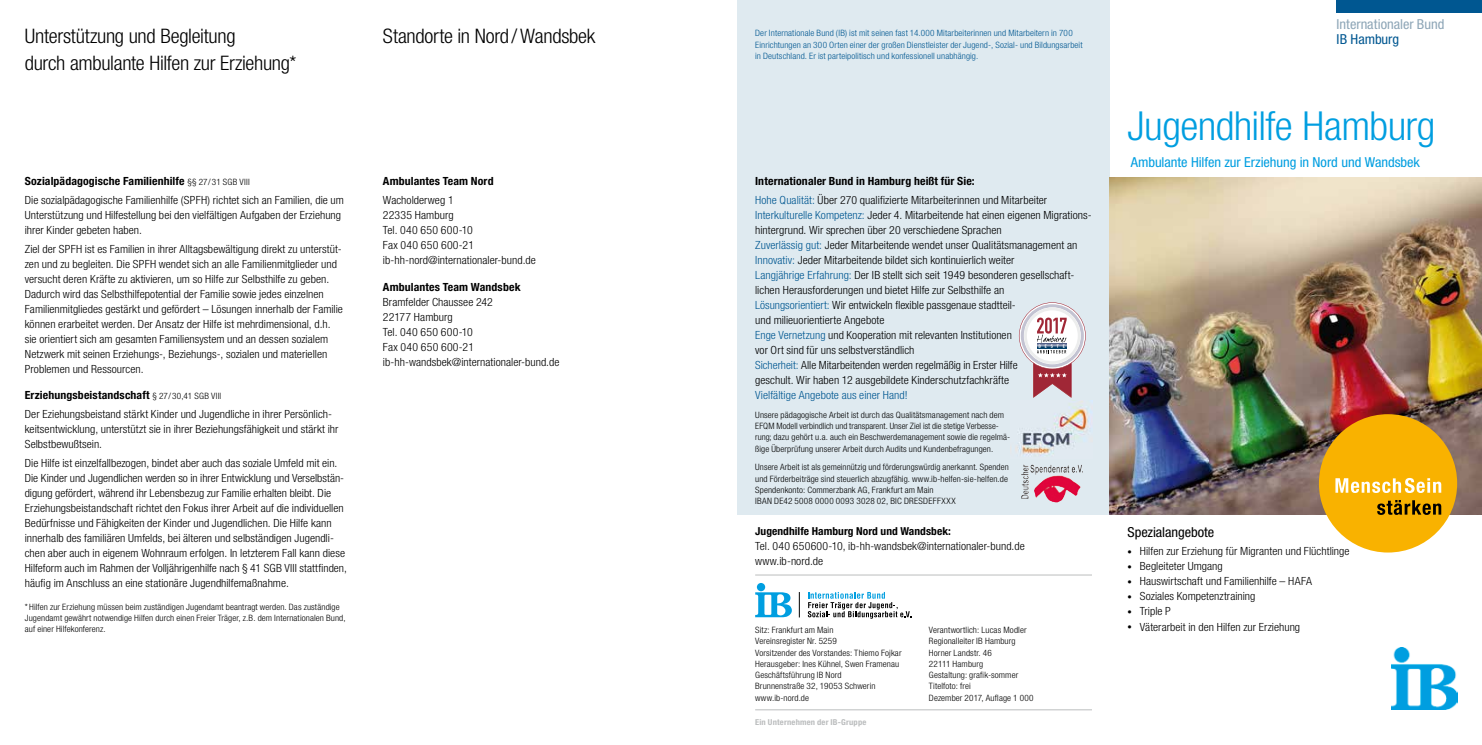
<style>
.page{position:relative;width:1482px;height:745px;background:#fff}
.page>*{position:absolute;margin:0;border:0;box-sizing:border-box;transform-origin:0 0}
.t1{font:300 condensed 40px "Helvetica Neue LT Std";letter-spacing:-.015em;color:#009ee0;scale:1.05 1}
.t2{font:300 condensed 20px "Helvetica Neue LT Std";letter-spacing:-.015em;color:#000;scale:1.04 1}
.t3{font:condensed 13.75px "Helvetica Neue LT Pro";letter-spacing:-.005em;color:#009ee0;scale:1.05 1}
.t4{font:condensed 13.75px "Helvetica Neue LT Pro";color:#8ea6b7;scale:1.05 1}
.t5{font:condensed 13.75px "Helvetica Neue LT Pro";letter-spacing:-.005em;color:#000;scale:1.05 1}
.t6{font:condensed 13.75px "Helvetica Neue LT Pro";letter-spacing:-.005em;color:#005791;scale:1.05 1}
.t7{font:300 condensed 11.25px/15px "Helvetica Neue LT Std";letter-spacing:.005em;color:#000;scale:1.05 1}
.t8{font:700 condensed 11.25px "Helvetica Neue LT Pro";letter-spacing:.01em;color:#000;scale:1.05 1}
.t9{font:300 condensed 11.25px "Helvetica Neue LT Std";letter-spacing:.005em;color:#005791;scale:1.05 1}
.t10{font:700 condensed 11px "Helvetica Neue LT Pro";letter-spacing:.005em;color:#000;scale:1.04 1}
.t11{font:300 condensed 8.75px/11.2px "Helvetica Neue LT Std";letter-spacing:.01em;color:#000;scale:1.05 1}
.t12{font:300 condensed 8.75px/11.2px "Helvetica Neue LT Std";letter-spacing:.01em;color:#005791;scale:1.05 1}
.t13{font:300 condensed 8.75px/11.2px "Helvetica Neue LT Std";letter-spacing:.01em;color:#000}
.t14{font:700 condensed 8.12px "Helvetica Neue LT Pro";letter-spacing:.02em;color:#bbbdbe;scale:1.05 1}
.s1{font-family:"Helvetica Neue LT Std";font-weight:300;font-size:8.75px}
.s2{color:#005791}
.s3{font-size:8.75px}
</style>
<div class="page">
<img style="left:1391px;top:647px;width:65px;height:61px">
<hr style="left:755px;top:709px;width:336px;height:1px;background:#bbbdbe">
<svg style="left:755px;top:592px;width:36px;height:25px"></svg>
<svg style="left:756px;top:582px;width:9px;height:9px"></svg>
<svg style="left:807px;top:592px;width:104px;height:26px"></svg>
<svg style="left:799px;top:592px;width:1px;height:25px"></svg>
<hr style="left:755px;top:574px;width:336px;height:1px;background:#bbbdbe">
<div style="left:737px;top:0;width:372px;height:514px;background:#dfeaf0"></div>
<svg style="left:1018px;top:302px;width:67px;height:95px"></svg>
<img style="left:1016px;top:400px;width:76px;height:56px">
<svg style="left:1023px;top:464px;width:10px;height:8px"></svg>
<div style="left:1336px;top:0;width:145px;height:12px;background:#005791"></div>
<img style="left:1109px;top:177px;width:372px;height:337px">
<div style="left:1318px;top:414px;width:138px;height:138px;background:#f9b200;border-radius:50%"></div>
<svg style="left:1335px;top:477px;width:105px;height:15px"></svg>
<svg style="left:1377px;top:500px;width:63px;height:14px"></svg>
<h2 class="t2" style="left:25px;top:25px;width:204px">Unterstützung und Begleitung</h2>
<h2 class="t2" style="left:383px;top:25px;width:206px">Standorte in Nord/ Wandsbek</h2>
<h2 class="t2" style="left:25px;top:51px;width:263px">durch ambulante Hilfen zur Erziehung*</h2>
<p class="t8" style="left:25px;top:174px;width:216px">Sozialpädagogische Familienhilfe <span class="s1">§§ 27/ 31 SGB VIII</span></p>
<p class="t7" style="left:25px;top:192px;width:305px">Die sozialpädagogische Familienhilfe (SPFH) richtet sich an Familien, die um<br>Unterstützung und Hilfestellung bei den vielfältigen Aufgaben der Erziehung ihrer Kinder gebeten haben.</p>
<p class="t7" style="left:25px;top:241px;width:304px">Ziel der SPFH ist es Familien in ihrer Alltagsbewältigung direkt zu unterstüt&shy;zen und zu begleiten. Die SPFH wendet sich an alle Familienmitglieder und versucht deren Kräfte zu aktivieren, um so Hilfe zur Selbsthilfe zu geben.<br>Dadurch wird das Selbsthilfepotential der Familie sowie jedes einzelnen Familienmitgliedes gestärkt und gefördert – Lösungen innerhalb der Familie können erarbeitet werden. Der Ansatz der Hilfe ist mehrdimensional, d.h. sie orientiert sich am gesamten Familiensystem und an dessen sozialem Netzwerk mit seinen Erziehungs-, Beziehungs-, sozialen und materiellen Problemen und Ressourcen.</p>
<p class="t8" style="left:25px;top:388px;width:189px">Erziehungsbeistandschaft <span class="s1">§ 27/ 30,41 SGB VIII</span></p>
<p class="t7" style="left:25px;top:406px;width:300px">Der Eziehungsbeistand stärkt Kinder und Jugendliche in ihrer Persönlich&shy;keitsentwicklung, unterstützt sie in ihrer Beziehungsfähigkeit und stärkt ihr<br>Selbstbewußtsein.</p>
<p class="t7" style="left:25px;top:455px;width:308px">Die Hilfe ist einzelfallbezogen, bindet aber auch das soziale Umfeld mit ein.<br>Die Kinder und Jugendlichen werden so in ihrer Entwicklung und Verselbstän&shy;digung gefördert, während ihr Lebensbezug zur Familie erhalten bleibt. Die Erziehungsbeistandschaft richtet den Fokus ihrer Arbeit auf die individuellen Bedürfnisse und Fähigkeiten der Kinder und Jugendlichen. Die Hilfe kann innerhalb des familiären Umfelds, bei älteren und selbständigen Jugendli&shy;chen aber auch in eigenem Wohnraum erfolgen. In letzterem Fall kann diese Hilfeform auch im Rahmen der Volljährigenhilfe nach § 41 SGB VIII stattfinden, häufig im Anschluss an eine stationäre Jugendhilfemaßnahme.</p>
<p class="t11" style="left:25px;top:600px;width:307px">* Hilfen zur Erziehung müssen beim zuständigen Jugendamt beantragt werden. Das zuständige<br>Jugendamt gewährt notwendige Hilfen durch einen Freier Träger, z.B. dem Internationalen Bund, auf einer Hilfekonferenz.</p>
<p class="t8" style="left:383px;top:174px;width:107px">Ambulantes Team Nord</p>
<p class="t7" style="left:383px;top:192px;width:147px">Wacholderweg 1<br>22335 Hamburg<br>Tel. 040 650 600-10<br>Fax 040 650 600-21 ib-hh-nord@internationaler-bund.de</p>
<p class="t8" style="left:383px;top:279px;width:133px">Ambulantes Team Wandsbek</p>
<p class="t7" style="left:383px;top:294px;width:170px">Bramfelder Chaussee 242<br>22177 Hamburg<br>Tel. 040 650 600-10<br>Fax 040 650 600-21 ib-hh-wandsbek@internationaler-bund.de</p>
<p class="t12" style="left:755px;top:28px;width:313px">Der Internationale Bund (IB) ist mit seinen fast 14.000 Mitarbeiterinnen und Mitarbeitern in 700<br>Einrichtungen an 300 Orten einer der großen Dienstleister der Jugend-, Sozial- und Bildungsarbeit in Deutschland. Er ist parteipolitisch und konfessionell unabhängig.</p>
<p class="t8" style="left:755px;top:174px;width:210px">Internationaler Bund in Hamburg heißt für Sie:</p>
<p class="t7" style="left:755px;top:192px;width:322px"><span class="s2">Hohe Qualität:</span> Über 270 qualifizierte Mitarbeiterinnen und Mitarbeiter <span class="s2">Interkulturelle Kompetenz:</span> Jeder 4. Mitarbeitende hat einen eigenen Migrations&shy;hintergrund. Wir sprechen über 20 verschiedene Sprachen<br><span class="s2">Zuverlässig gut:</span> Jeder Mitarbeitende wendet unser Qualitätsmanagement an <span class="s2">Innovativ:</span> Jeder Mitarbeitende bildet sich kontinuierlich weiter<br><span class="s2">Langjährige Erfahrung:</span> Der IB stellt sich seit 1949 besonderen gesellschaft&shy;lichen Herausforderungen und bietet Hilfe zur Selbsthilfe an<br><span class="s2">Lösungsorientiert:</span> Wir entwickeln flexible passgenaue stadtteil-<br>und milieuorientierte Angebote<br><span class="s2">Enge Vernetzung</span> und Kooperation mit relevanten Institutionen<br>vor Ort sind für uns selbstverständlich<br><span class="s2">Sicherheit:</span> Alle Mitarbeitenden werden regelmäßig in Erster Hilfe<br>geschult. Wir haben 12 ausgebildete Kinderschutzfachkräfte</p>
<p class="t9" style="left:755px;top:388px;width:147px">Vielfältige Angebote aus einer Hand!</p>
<p class="t11" style="left:755px;top:408px;width:244px">Unsere pädagogische Arbeit ist durch das Qualitätsmanagement nach dem EFQM Modell verbindlich und transparent. Unser Ziel ist die stetige Verbesse&shy;rung; dazu gehört u.a. auch ein Beschwerdemanagement sowie die regelmä&shy;ßige Überprüfung unserer Arbeit durch Audits und Kundenbefragungen.</p>
<p class="t13" style="left:755px;top:461px;width:255px">Unsere Arbeit ist als gemeinnützig und förderungswürdig anerkannt. Spenden und Förderbeiträge sind steuerlich abzugfähig. www.ib-helfen-sie-helfen.de Spendenkonto: Commerzbank AG, Frankfurt am Main<br>IBAN DE42 5008 0000 0093 3028 02, BIC DRESDEFFXXX</p>
<p class="t10" style="left:755px;top:524px;width:190px">Jugendhilfe Hamburg Nord und Wandsbek:</p>
<p class="t7" style="left:755px;top:538px;width:258px">Tel. 040 650600-10, ib-hh-wandsbek@internationaler-bund.de www.ib-nord.de</p>
<p class="t11" style="left:755px;top:624px;width:141px">Sitz: Frankfurt am Main<br>Vereinsregister Nr. 5259<br>Vorsitzender des Vorstandes: Thiemo Fojkar<br>Herausgeber: Ines Kühnel, Swen Framenau<br>Geschäftsführung IB Nord<br>Brunnenstraße 32, 19053 Schwerin www.ib-nord.de</p>
<p class="t11" style="left:928px;top:624px;width:101px">Verantwortlich: Lucas Modler<br>Regionalleiter IB Hamburg<br>Horner Landstr. 46<br>22111 Hamburg<br>Gestaltung: grafik-sommer<br>Titelfoto: frei<br>Dezember 2017, Auflage 1 000</p>
<p class="t14" style="left:755px;top:717px;width:107px">Ein Unternehmen der IB-Gruppe</p>
<p class="t4" style="left:1336px;top:16px;width:104px">Internationaler Bund</p>
<p class="t6" style="left:1336px;top:31px;width:61px">IB Hamburg</p>
<h1 class="t1" style="left:1127px;top:103px;width:295px">Jugendhilfe Hamburg</h1>
<p class="t3" style="left:1130px;top:154px;width:277px">Ambulante Hilfen zur Erziehung in Nord und Wandsbek</p>
<p class="t5" style="left:1127px;top:523px;width:84px">Spezialangebote</p>
<p class="t7" style="left:1127px;top:543px;width:213px"><span class="s3">•</span> Hilfen zur Erziehung für Migranten und Flüchtlinge</p>
<p class="t7" style="left:1127px;top:558px;width:92px"><span class="s3">•</span> Begleiteter Umgang</p>
<p class="t7" style="left:1127px;top:573px;width:177px"><span class="s3">•</span> Hauswirtschaft und Familienhilfe – HAFA</p>
<p class="t7" style="left:1127px;top:588px;width:123px"><span class="s3">•</span> Soziales Kompetenztraining</p>
<p class="t7" style="left:1127px;top:603px;width:43px"><span class="s3">•</span> Triple P</p>
<p class="t7" style="left:1127px;top:618px;width:166px"><span class="s3">•</span> Väterarbeit in den Hilfen zur Erziehung</p>
</div>
